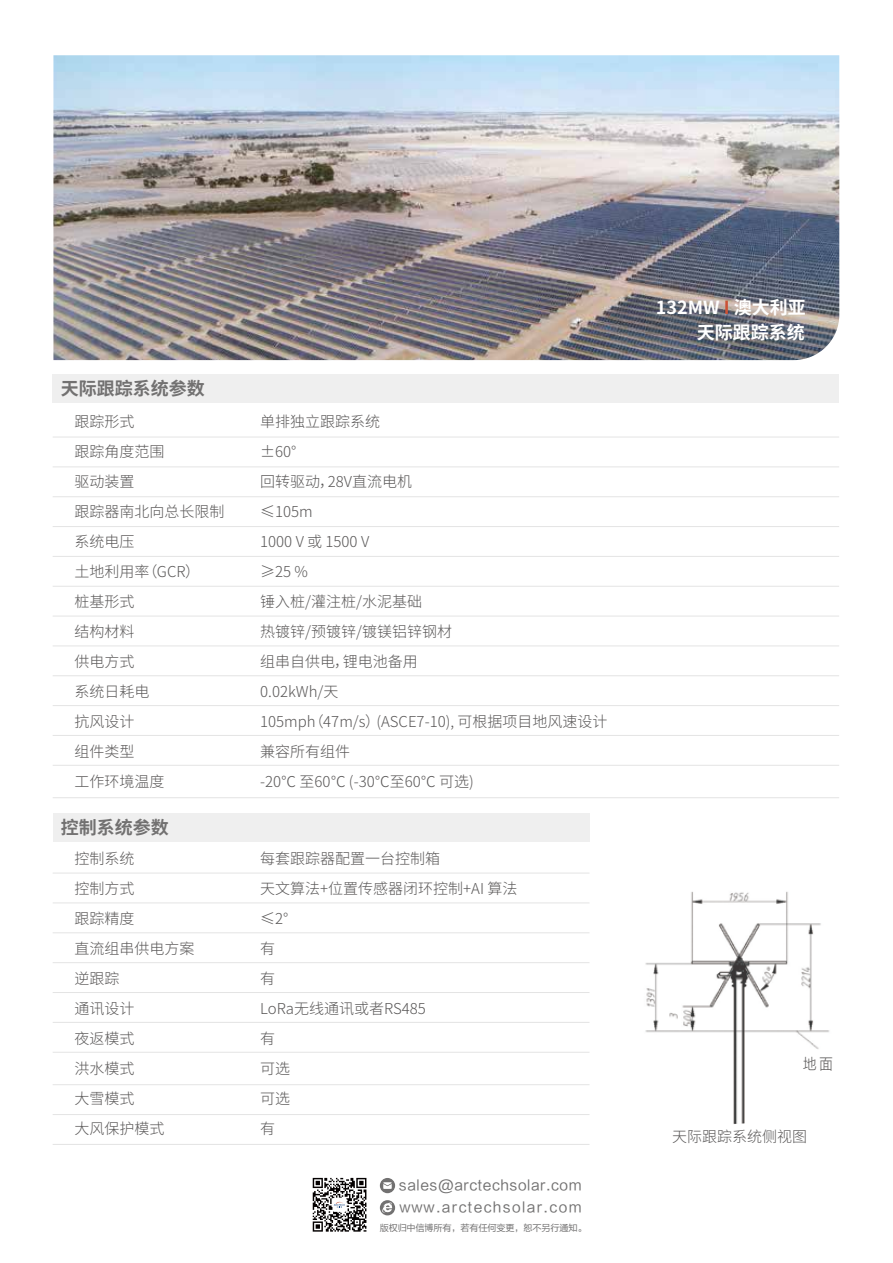
<style>
.page{position:relative;width:893px;height:1263px;background:#fff}
.page>*{position:absolute;margin:0;border:0;box-sizing:border-box;transform-origin:0 0}
.t1{font:700 18px/24.9px "Source Han Sans CN";color:#fff;text-align:right}
.t2{font:700 18px "Source Han Sans CN";color:#727171}
.t3{font:300 15px/30px "Source Han Sans CN";color:#595757}
.t4{font:300 15px "Microsoft Ya Hei";color:#595757;scale:.89 1}
.t5{font:14.25px/22.2px "FZLTHK GBK1 0";letter-spacing:.04em;color:#727171}
.t6{font:9.15px "FZLTHK GBK1 0";letter-spacing:-.02em;color:#727171}
.s1{color:#cb5235}
</style>
<div class="page">
<img style="left:53px;top:55px;width:786px;height:305px">
<img style="left:645px;top:891px;width:184px;height:233px">
<div style="left:752px;top:1051px;width:82px;height:30px;background:#fff"></div>
<div style="left:53px;top:374px;width:786px;height:29px;background:#efefef"></div>
<hr style="left:53px;top:437px;width:786px;height:1px;background:#e4e4e4">
<hr style="left:53px;top:705px;width:786px;height:1px;background:#e4e4e4">
<hr style="left:53px;top:735px;width:786px;height:1px;background:#e4e4e4">
<hr style="left:53px;top:765px;width:786px;height:1px;background:#e4e4e4">
<hr style="left:53px;top:797px;width:786px;height:1px;background:#e4e4e4">
<hr style="left:53px;top:645px;width:786px;height:1px;background:#e4e4e4">
<hr style="left:53px;top:466px;width:786px;height:1px;background:#e4e4e4">
<hr style="left:53px;top:675px;width:786px;height:1px;background:#e4e4e4">
<hr style="left:53px;top:616px;width:786px;height:1px;background:#e4e4e4">
<hr style="left:53px;top:586px;width:786px;height:1px;background:#e4e4e4">
<hr style="left:53px;top:556px;width:786px;height:1px;background:#e4e4e4">
<hr style="left:53px;top:526px;width:786px;height:1px;background:#e4e4e4">
<hr style="left:53px;top:496px;width:786px;height:1px;background:#e4e4e4">
<hr style="left:53px;top:873px;width:536px;height:1px;background:#e4e4e4">
<hr style="left:53px;top:902px;width:536px;height:1px;background:#e4e4e4">
<hr style="left:53px;top:1052px;width:536px;height:1px;background:#e4e4e4">
<hr style="left:53px;top:1022px;width:536px;height:1px;background:#e4e4e4">
<hr style="left:53px;top:992px;width:536px;height:1px;background:#e4e4e4">
<hr style="left:53px;top:1144px;width:536px;height:1px;background:#e4e4e4">
<hr style="left:53px;top:1114px;width:536px;height:1px;background:#e4e4e4">
<hr style="left:53px;top:1084px;width:536px;height:1px;background:#e4e4e4">
<hr style="left:53px;top:962px;width:536px;height:1px;background:#e4e4e4">
<hr style="left:53px;top:932px;width:536px;height:1px;background:#e4e4e4">
<div style="left:53px;top:813px;width:536px;height:28px;background:#efefef"></div>
<div style="left:380px;top:1178px;width:15px;height:15px;background:#727171;border-radius:50%"></div>
<svg style="left:383px;top:1182px;width:9px;height:7px"></svg>
<div style="left:380px;top:1200px;width:15px;height:15px;background:#727171;border-radius:50%"></div>
<svg style="left:382px;top:1202px;width:10px;height:11px"></svg>
<svg style="left:312px;top:1177px;width:55px;height:55px"></svg>
<p class="t2" style="left:61px;top:378px;width:146px">天际跟踪系统参数</p>
<p class="t3" style="left:74px;top:407px;width:152px">跟踪形式<br>跟踪角度范围<br>驱动装置<br>跟踪器南北向总长限制系统电压<br>土地利用率（GCR）<br>桩基形式<br>结构材料<br>供电方式<br>系统日耗电<br>抗风设计<br>组件类型<br>工作环境温度</p>
<p class="t3" style="left:260px;top:407px;width:349px">单排独立跟踪系统<br>±60°<br>回转驱动，28V直流电机<br>≤105m<br>1000 V 或 1500 V<br>≥25 %<br>锤入桩/灌注桩/水泥基础<br>热镀锌/预镀锌/镀镁铝锌钢材<br>组串自供电，锂电池备用<br>0.02kWh/天<br>105mph（47m/s）(ASCE7-10), 可根据项目地风速设计兼容所有组件<br>-20℃ 至60℃ (-30℃至60℃ 可选)</p>
<p class="t2" style="left:61px;top:818px;width:109px">控制系统参数</p>
<p class="t3" style="left:74px;top:844px;width:122px">控制系统<br>控制方式<br>跟踪精度<br>直流组串供电方案逆跟踪<br>通讯设计<br>夜返模式<br>洪水模式<br>大雪模式<br>大风保护模式</p>
<p class="t3" style="left:260px;top:844px;width:259px">每套跟踪器配置一台控制箱<br>天文算法+位置传感器闭环控制+AI 算法≤2°<br>有<br>有<br>LoRa无线通讯或者RS485<br>有<br>可选<br>可选<br>有</p>
<p class="t5" style="left:399px;top:1174px;width:184px">sales@arctechsolar.com www.arctechsolar.com</p>
<p class="t6" style="left:380px;top:1223px;width:208px">版权归中信博所有，若有任何变更，恕不另行通知。</p>
<p class="t1" style="left:656px;top:296px;width:151px">132MW <span class="s1">I</span> 澳大利亚天际跟踪系统</p>
<p class="t4" style="left:803px;top:1054px;width:34px">地面</p>
<p class="t3" style="left:672px;top:1121px;width:136px">天际跟踪系统侧视图</p>
</div>
